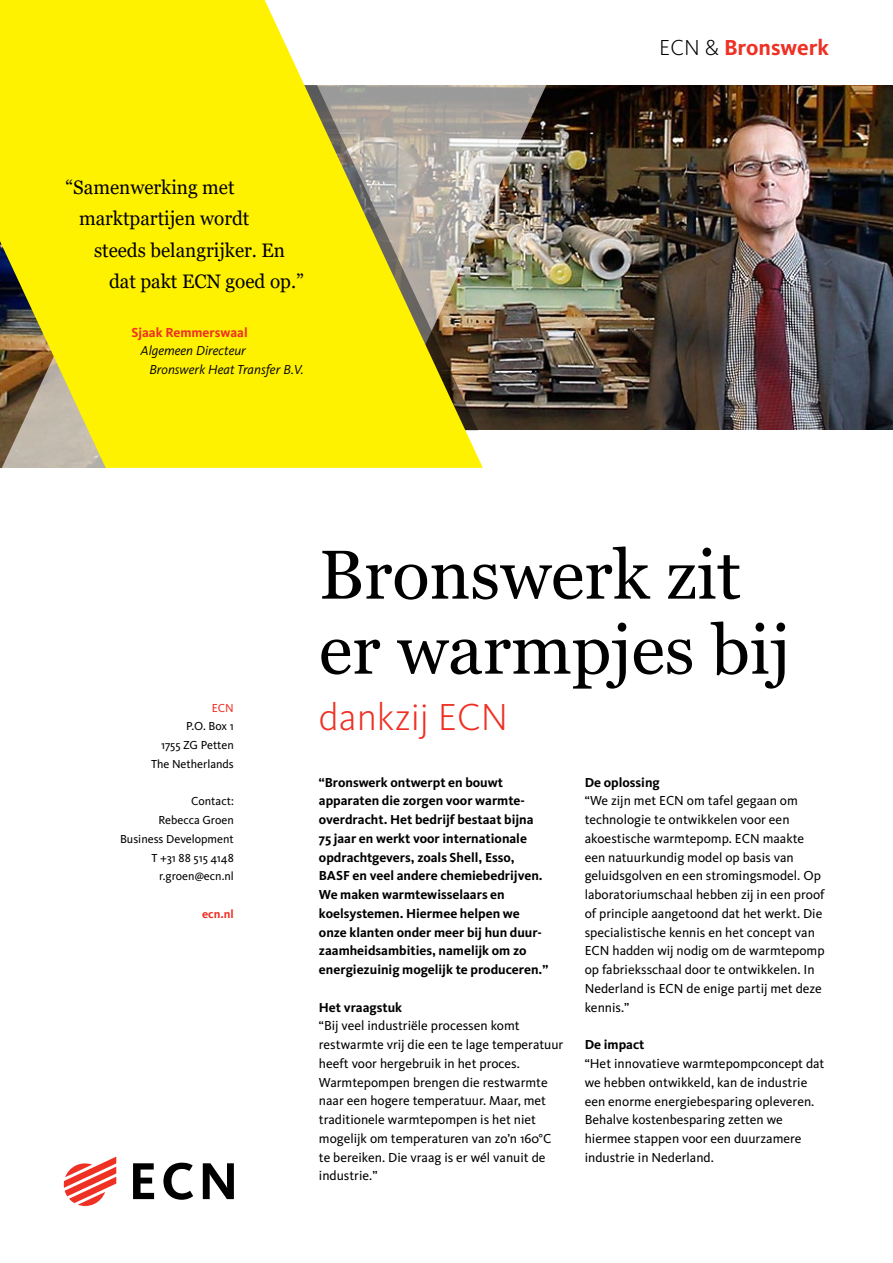
<style>
.page{position:relative;width:893px;height:1263px;background:#fff}
.page>*{position:absolute;margin:0;border:0;box-sizing:border-box;transform-origin:0 0}
.t1{font:69px/75px "Georgia";color:#000}
.t2{font:300 39px "Kievit Pro";color:#ee3124}
.t3{font:700 22.5px "Kievit Pro";color:#ee3124}
.t4{font:19.5px "Georgia";color:#000}
.t5{font:13.5px/18.8px "Kievit Pro";color:#000}
.t6{font:700 13.5px/18.8px "Kievit Pro";color:#000}
.t7{font:italic 13.5px/18.8px "Kievit Pro";color:#000}
.t8{font:700 13.5px "Kievit Pro";color:#ee3124}
.t9{font:12px/18.8px "Kievit Pro";color:#000;text-align:right}
.t10{font:700 12px "Kievit Pro";color:#ee3124}
.t11{font:12px "Kievit Pro";color:#ee3124}
.s1{font-weight:300;color:#000}
</style>
<div class="page">
<img style="left:592px;top:85px;width:301px;height:345px">
<img style="left:483px;top:85px;width:109px;height:345px">
<svg style="left:0;top:0;width:483px;height:468px;background:#eadf2e"></svg>
<svg style="left:64px;top:1156px;width:52px;height:50px"></svg>
<svg style="left:133px;top:1163px;width:21px;height:36px"></svg>
<svg style="left:163px;top:1163px;width:30px;height:37px"></svg>
<svg style="left:203px;top:1163px;width:31px;height:36px"></svg>
<h3 class="t4" style="left:66px;top:175px;width:171px">“Samenwerking met</h3>
<h3 class="t4" style="left:79px;top:207px;width:172px">marktpartijen wordt</h3>
<h3 class="t4" style="left:94px;top:238px;width:193px">steeds belangrijker. En</h3>
<h3 class="t4" style="left:109px;top:269px;width:196px">dat pakt ECN goed op.”</h3>
<p class="t8" style="left:132px;top:324px;width:118px">Sjaak Remmerswaal</p>
<p class="t7" style="left:150px;top:341px;width:156px;text-indent:-9px">Algemeen Directeur<br>Bronswerk Heat Transfer B.V.</p>
<h3 class="t3" style="left:659px;top:34px;width:171px"><span class="s1">ECN &amp;</span> Bronswerk</h3>
<p class="t11" style="left:212px;top:700px;width:24px">ECN</p>
<p class="t9" style="left:151px;top:717px;width:84px">P.O. Box 1<br>1755 ZG Petten<br>The Netherlands</p>
<p class="t9" style="left:120px;top:792px;width:115px">Contact:<br>Rebecca Groen<br>Business Development<br>T +31 88 515 4148 r.groen@ecn.nl</p>
<p class="t10" style="left:202px;top:907px;width:33px">ecn.nl</p>
<h1 class="t1" style="left:319px;top:539px;width:473px">Bronswerk zit er warmpjes bij</h1>
<h2 class="t2" style="left:319px;top:694px;width:191px">dankzij ECN</h2>
<p class="t6" style="left:319px;top:773px;width:231px">“Bronswerk ontwerpt en bouwt apparaten die zorgen voor warmte&shy;overdracht. Het bedrijf bestaat bijna 75 jaar en werkt voor internationale opdrachtgevers, zoals Shell, Esso, BASF en veel andere chemiebedrijven.<br>We maken warmtewisselaars en koelsystemen. Hiermee helpen we onze klanten onder meer bij hun duur&shy;zaamheidsambities, namelijk om zo energiezuinig mogelijk te produceren.”</p>
<p class="t6" style="left:319px;top:998px;width:85px">Het vraagstuk</p>
<p class="t5" style="left:319px;top:1016px;width:246px">“Bij veel industriële processen komt restwarmte vrij die een te lage temperatuur heeft voor hergebruik in het proces.<br>Warmtepompen brengen die restwarmte naar een hogere temperatuur. Maar, met traditionele warmtepompen is het niet mogelijk om temperaturen van zo’n 160°C te bereiken. Die vraag is er wél vanuit de industrie.”</p>
<p class="t6" style="left:585px;top:773px;width:77px">De oplossing</p>
<p class="t5" style="left:585px;top:791px;width:241px">“We zijn met ECN om tafel gegaan om technologie te ontwikkelen voor een akoestische warmtepomp. ECN maakte een natuurkundig model op basis van geluidsgolven en een stromingsmodel. Op laboratoriumschaal hebben zij in een proof of principle aangetoond dat het werkt. Die specialistische kennis en het concept van ECN hadden wij nodig om de warmtepomp op fabrieksschaal door te ontwikkelen. In Nederland is ECN de enige partij met deze kennis.”</p>
<p class="t6" style="left:585px;top:1035px;width:61px">De impact</p>
<p class="t5" style="left:585px;top:1054px;width:241px">“Het innovatieve warmtepompconcept dat we hebben ontwikkeld, kan de industrie een enorme energiebesparing opleveren.<br>Behalve kostenbesparing zetten we hiermee stappen voor een duurzamere industrie in Nederland.</p>
</div>
